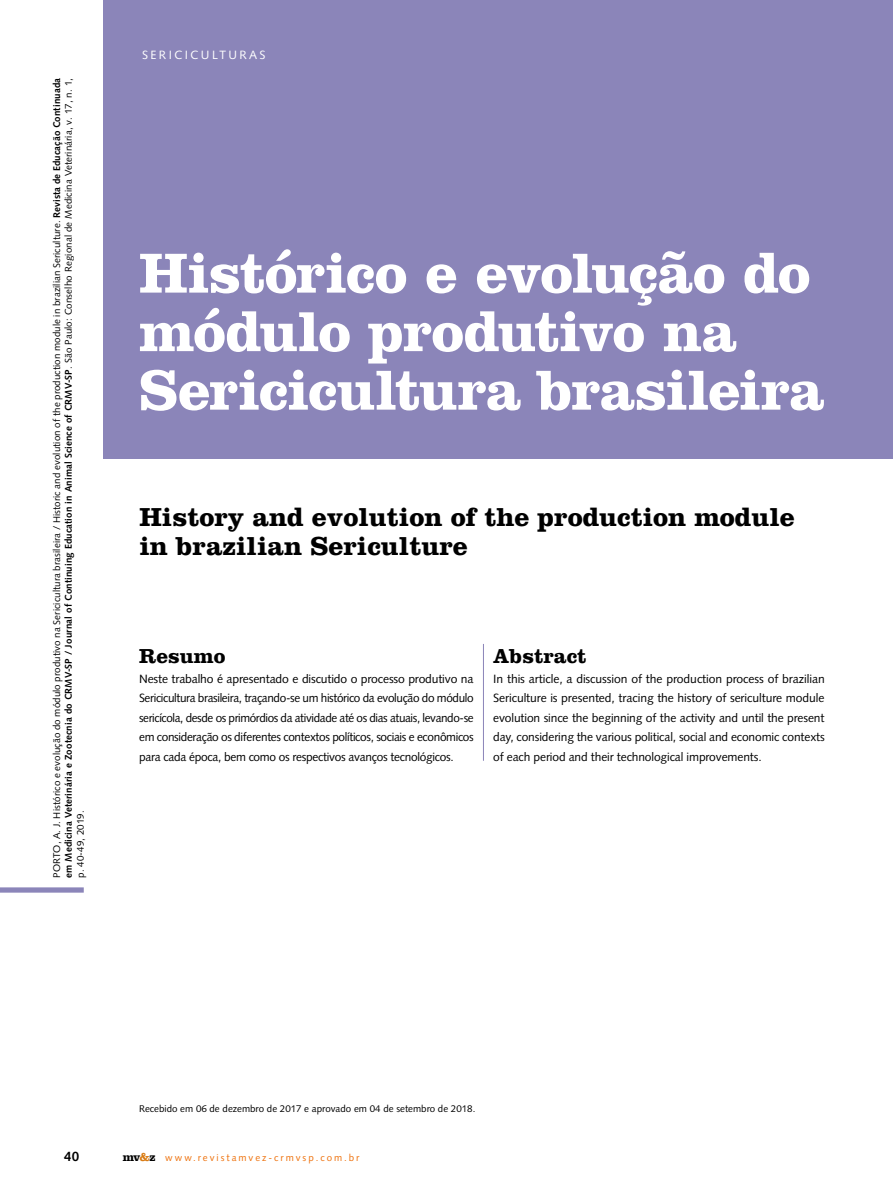
<style>
.page{position:relative;width:893px;height:1191px;background:#fff}
.page>*{position:absolute;margin:0;border:0;box-sizing:border-box;transform-origin:0 0}
.t1{font:700 58.5px/58.5px "Clarendon LT Std";letter-spacing:-.02em;color:#fff}
.t2{font:700 27px/29.2px "Clarendon LT Std";color:#000}
.t3{font:700 21px "Clarendon LT Std";color:#000}
.t4{font:700 13.5px "Syntax LT Std";color:#000}
.t5{font:12px/19.5px "Syntax LT Std";letter-spacing:-.02em;color:#000;text-align:justify}
.t6{font:12px "Syntax LT Std";letter-spacing:.2em;color:#fff}
.t7{font:9.75px/11.7px "Syntax LT Std";color:#000;text-align:justify}
.t8{font:9.75px "Syntax LT Std";letter-spacing:.2em;color:#ee710c}
.s1{font-weight:700}
.s2{font-family:"Clarendon LT Std";font-weight:700;font-size:12px;color:#000}
.s3{font-family:"Clarendon LT Std";font-weight:700;font-size:12px;color:#d97b14}
</style>
<div class="page">
<div style="left:103px;top:0;width:790px;height:458px;background:#8b85b9"></div>
<div style="left:0;top:887px;width:84px;height:5px;background:#8b85b9"></div>
<hr style="left:483px;top:644px;width:1px;height:117px;background:#8b85b9">
<p class="t7" style="left:51px;top:878px;width:801px;rotate:-90deg">PORTO, A. J. Histórico e evolução do módulo produtivo na Sericicultura brasileira / Historic and evolution of the production module in brazilian Sericulture. <span class="s1">Revista de Educação Continuada em Medicina Veterinária e Zootecnia do CRMV-SP / Journal of Continuing Education in Animal Science of CRMV-SP</span>. São Paulo: Conselho Regional de Medicina Veterinária, v. 17, n. 1, p. 40-49, 2019.</p>
<p class="t6" style="left:142px;top:47px;width:125px">SERICICULTURAS</p>
<h1 class="t1" style="left:139px;top:243px;width:687px">Histórico e evolução do módulo produtivo na<br>Sericicultura brasileira</h1>
<h2 class="t2" style="left:139px;top:502px;width:657px">History and evolution of the production module in brazilian Sericulture</h2>
<h3 class="t3" style="left:139px;top:643px;width:88px">Resumo</h3>
<p class="t5" style="left:139px;top:669px;width:336px">Neste trabalho é apresentado e discutido o processo produtivo na Sericicultura brasileira, traçando-se um histórico da evolução do módulo sericícola, desde os primórdios da atividade até os dias atuais, levando-se em consideração os diferentes contextos políticos, sociais e econômicos para cada época, bem como os respectivos avanços tecnológicos.</p>
<h3 class="t3" style="left:493px;top:643px;width:95px">Abstract</h3>
<p class="t5" style="left:493px;top:669px;width:333px">In this article, a discussion of the production process of brazilian Sericulture is presented, tracing the history of sericulture module evolution since the beginning of the activity and until the present day, considering the various political, social and economic contexts of each period and their technological improvements.</p>
<p class="t7" style="left:139px;top:1102px;width:338px">Recebido em 06 de dezembro de 2017 e aprovado em 04 de setembro de 2018.</p>
<p class="t4" style="left:64px;top:1148px;width:17px">40</p>
<p class="t8" style="left:123px;top:1151px;width:238px"><span class="s2">mv</span><span class="s3">&amp;</span><span class="s2">z</span> www.revistamvez-crmvsp.com.br</p>
</div>
